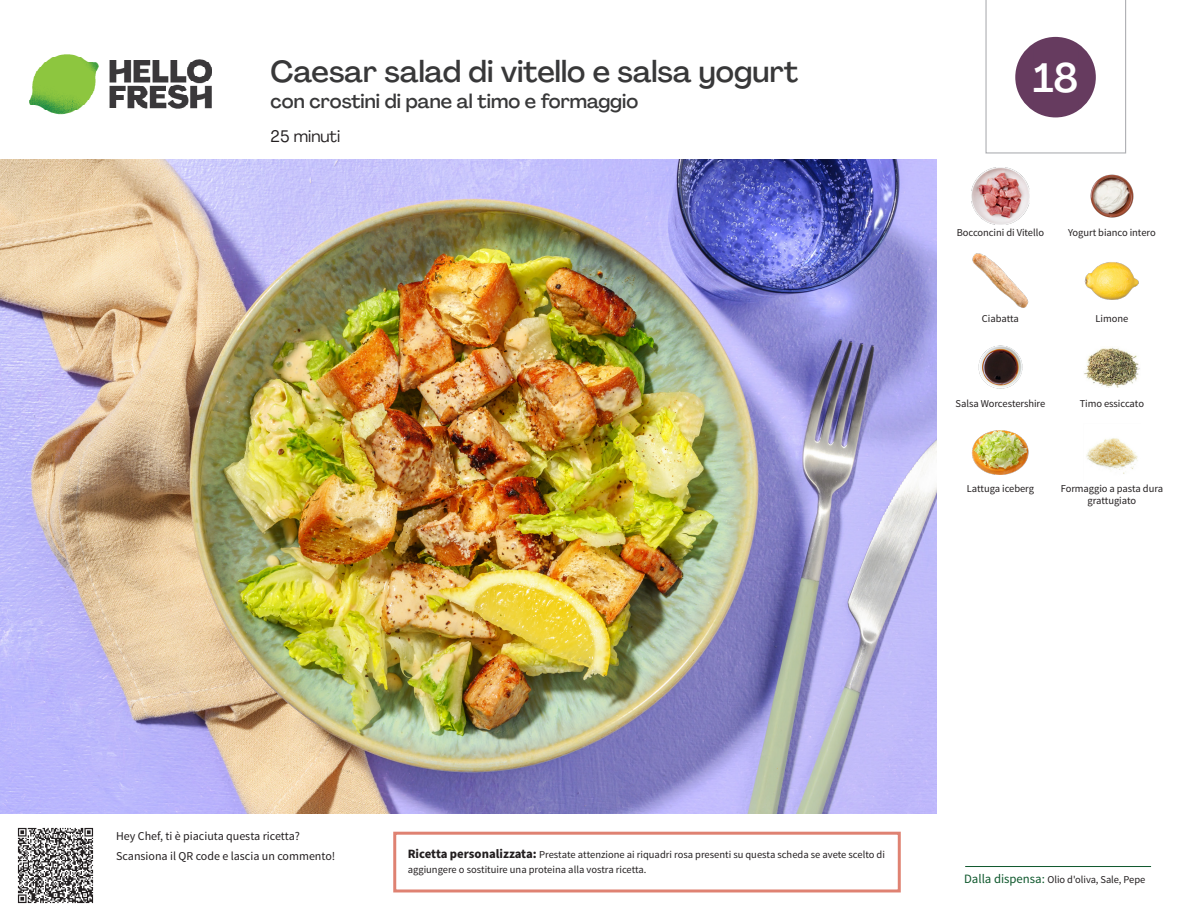
<style>
.page{position:relative;width:1188px;height:918px;background:#fff}
.page>*{position:absolute;margin:0;border:0;box-sizing:border-box;transform-origin:0 0}
._24_Recipe_Nr_Bag{font:500 40.5px "Agrandir";color:#fff}
._15_Titel_UK{font:500 30px "Agrandir";color:#383839}
._15_Titel_UK-2{font:500 19.5px "Agrandir";color:#383839}
._02_Box_Type{font:16.5px "Agrandir";color:#231f20}
._06_Before_Start{font:12px "Source Sans Pro";color:#231f20}
.STEP_Text_IT{font:10.5px/15px "Source Sans Pro";color:#231f20}
._18_FRONT_ingredients_UK{font:10.5px/12px "Source Sans Pro";letter-spacing:-.005em;color:#231f20;text-align:center}
.t1{font:10.5px "Source Sans Variable";letter-spacing:-.005em;color:#231f20}
.s1{font-weight:700;font-size:12.75px}
.s2{font-family:"Source Sans Pro";font-size:12.75px;color:#0e572c}
</style>
<div class="page">
<img style="left:30px;top:54px;width:181px;height:61px">
<hr style="left:965px;top:866px;width:186px;height:1px;background:#0e572c">
<img style="left:0;top:159px;width:936px;height:655px">
<img style="left:1090px;top:174px;width:44px;height:44px">
<img style="left:972px;top:168px;width:57px;height:57px">
<img style="left:1084px;top:262px;width:55px;height:38px">
<img style="left:972px;top:253px;width:57px;height:55px">
<img style="left:1083px;top:348px;width:57px;height:39px">
<img style="left:978px;top:345px;width:45px;height:44px">
<img style="left:1086px;top:438px;width:52px;height:36px">
<img style="left:972px;top:430px;width:57px;height:45px">
<img style="left:17px;top:827px;width:77px;height:77px">
<div style="left:393px;top:832px;width:508px;height:60px;border:3px solid #df8272"></div>
<svg style="left:985px;top:0;width:141px;height:154px"></svg>
<p class="_15_Titel_UK" style="left:271px;top:53px;width:529px">Caesar salad di vitello e salsa yogurt</p>
<p class="_15_Titel_UK-2" style="left:271px;top:89px;width:369px">con crostini di pane al timo e formaggio</p>
<p class="_02_Box_Type" style="left:271px;top:126px;width:71px">25 minuti</p>
<p class="_24_Recipe_Nr_Bag" style="left:1033px;top:53px;width:46px">18</p>
<p class="_18_FRONT_ingredients_UK" style="left:957px;top:227px;width:89px">Bocconcini di Vitello</p>
<p class="_18_FRONT_ingredients_UK" style="left:1068px;top:227px;width:89px">Yogurt bianco intero</p>
<p class="_18_FRONT_ingredients_UK" style="left:982px;top:312px;width:38px">Ciabatta</p>
<p class="_18_FRONT_ingredients_UK" style="left:1096px;top:312px;width:34px">Limone</p>
<p class="_18_FRONT_ingredients_UK" style="left:956px;top:398px;width:91px">Salsa Worcestershire</p>
<p class="_18_FRONT_ingredients_UK" style="left:1080px;top:398px;width:66px">Timo essiccato</p>
<p class="_18_FRONT_ingredients_UK" style="left:967px;top:483px;width:69px">Lattuga iceberg</p>
<p class="_18_FRONT_ingredients_UK" style="left:1061px;top:483px;width:104px">Formaggio a pasta dura grattugiato</p>
<p class="_06_Before_Start" style="left:116px;top:829px;width:185px">Hey Chef, ti è piaciuta questa ricetta?</p>
<p class="_06_Before_Start" style="left:116px;top:848px;width:221px">Scansiona il QR code e lascia un commento!</p>
<p class="STEP_Text_IT" style="left:408px;top:847px;width:479px"><span class="s1">Ricetta personalizzata:</span> Prestate attenzione ai riquadri rosa presenti su questa scheda se avete scelto di aggiungere o sostituire una proteina alla vostra ricetta.</p>
<p class="t1" style="left:964px;top:873px;width:183px"><span class="s2">Dalla dispensa:</span> Olio d'oliva, Sale, Pepe</p>
</div>
